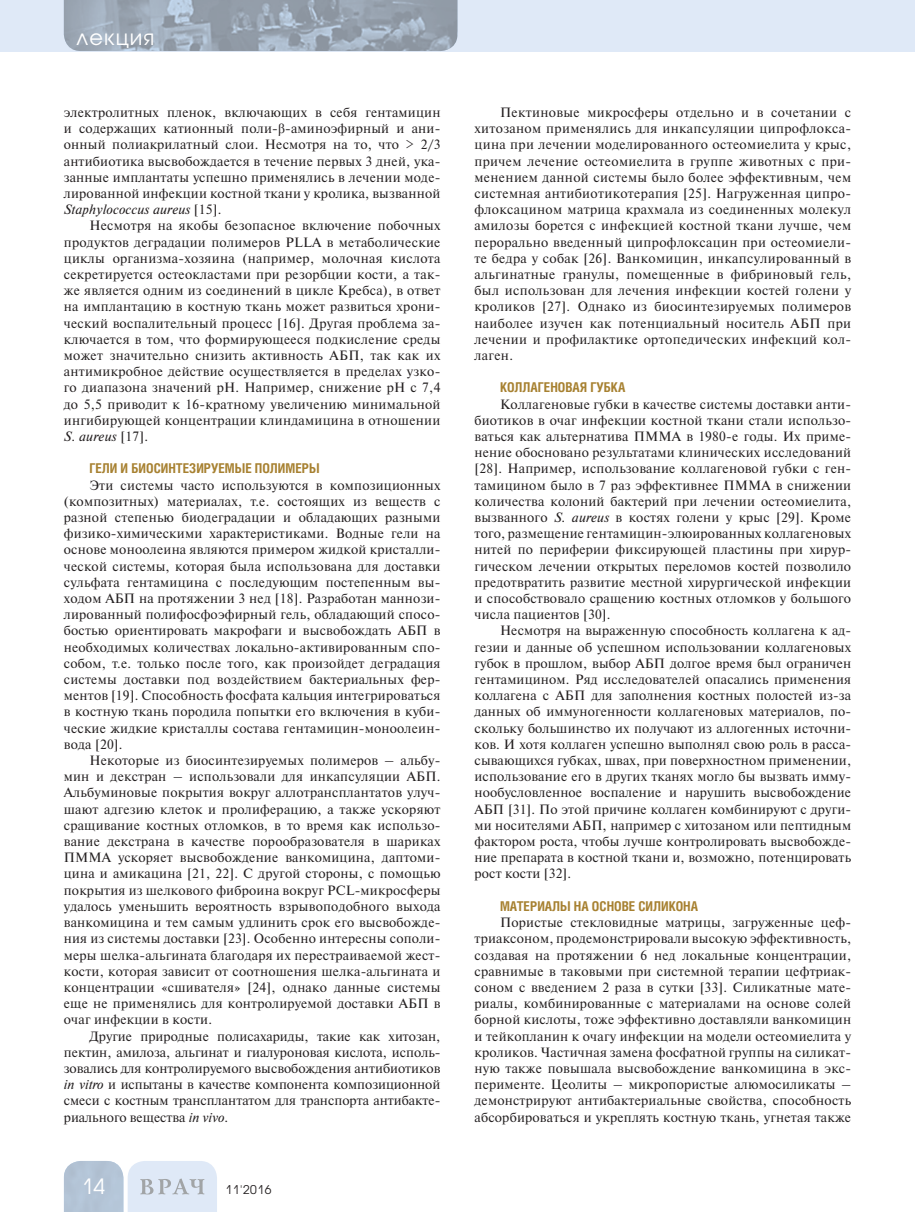
<style>
.page{position:relative;width:915px;height:1212px;background:#fff}
.page>*{position:absolute;margin:0;border:0;box-sizing:border-box;transform-origin:0 0}
.t1{font:21px "Avant Garde Gothic C";letter-spacing:.05em;color:#fff}
.t2{font:13.5px/16.2px "Newton C";letter-spacing:.015em;color:#231f20;text-align:justify}
.t3{font:700 13.5px "Helios Cond";color:#a78131}
.t4{font:12px "Avant Garde Gothic C";letter-spacing:.05em;color:#231f20}
.s1{font-family:"Times New Roman"}
.s2{font-style:italic}
</style>
<div class="page">
<div style="left:0;top:0;width:914px;height:51px;background:#dfe9f7"></div>
<img style="left:64px;top:0;width:393px;height:51px">
<svg style="left:64px;top:1161px;width:153px;height:51px;background:#cdd9e7"></svg>
<h1 class="t1" style="left:77px;top:27px;width:79px">лекция</h1>
<p class="t2" style="left:64px;top:106px;width:378px">электролитных пленок, включающих в себя гентамицин и содержащих катионный поли-<span class="s1">β</span>-аминоэфирный и ани&shy;онный полиакрилатный слои. Несмотря на то, что &gt; 2/3 антибиотика высвобождается в течение первых 3 дней, ука&shy;занные имплантаты успешно применялись в лечении моде&shy;лированной инфекции костной ткани у кролика, вызванной <span class="s2">Staphylococcus aureus</span> [15].</p>
<p class="t2" style="left:64px;top:219px;width:378px;text-indent:26px">Несмотря на якобы безопасное включение побочных продуктов деградации полимеров PLLA в метаболические циклы организма-хозяина (например, молочная кислота секретируется остеокластами при резорбции кости, а так&shy;же является одним из соединений в цикле Кребса), в ответ на имплантацию в костную ткань может развиться хрони&shy;ческий воспалительный процесс [16]. Другая проблема за&shy;ключается в том, что формирующееся подкисление среды может значительно снизить активность АБП, так как их антимикробное действие осуществляется в пределах узко&shy;го диапазона значений рН. Например, снижение рН с 7,4 до 5,5 приводит к 16-кратному увеличению минимальной ингибирующей концентрации клиндамицина в отношении <span class="s2">S. aureus</span> [17].</p>
<p class="t3" style="left:89px;top:463px;width:232px">ГЕЛИ И БИОСИНТЕЗИРУЕМЫЕ ПОЛИМЕРЫ</p>
<p class="t2" style="left:64px;top:478px;width:378px;text-indent:26px">Эти системы часто используются в композиционных (композитных) материалах, т.е. состоящих из веществ с разной степенью биодеградации и обладающих разными физико-химическими характеристиками. Водные гели на основе моноолеина являются примером жидкой кристалли&shy;ческой системы, которая была использована для доставки сульфата гентамицина с последующим постепенным вы&shy;ходом АБП на протяжении 3 нед [18]. Разработан маннози&shy;лированный полифосфоэфирный гель, обладающий спосо&shy;бостью ориентировать макрофаги и высвобождать АБП в необходимых количествах локально-активированным спо&shy;собом, т.е. только после того, как произойдет деградация системы доставки под воздействием бактериальных фер&shy;ментов [19]. Способность фосфата кальция интегрироваться в костную ткань породила попытки его включения в куби&shy;ческие жидкие кристаллы состава гентамицин-моноолеин&shy;вода [20].</p>
<p class="t2" style="left:64px;top:754px;width:378px;text-indent:26px">Некоторые из биосинтезируемых полимеров – альбу&shy;мин и декстран – использовали для инкапсуляции АБП.<br>Альбуминовые покрытия вокруг аллотрансплантатов улуч&shy;шают адгезию клеток и пролиферацию, а также ускоряют сращивание костных отломков, в то время как использо&shy;вание декстрана в качестве порообразователя в шариках ПММА ускоряет высвобождение ванкомицина, даптоми&shy;цина и амикацина [21, 22]. С другой стороны, с помощью покрытия из шелкового фиброина вокруг PCL-микросферы удалось уменьшить вероятность взрывоподобного выхода ванкомицина и тем самым удлинить срок его высвобожде&shy;ния из системы доставки [23]. Особенно интересны сополи&shy;меры шелка-альгината благодаря их перестраиваемой жест&shy;кости, которая зависит от соотношения шелка-альгината и концентрации «сшивателя» [24], однако данные системы еще не применялись для контролируемой доставки АБП в очаг инфекции в кости.</p>
<p class="t2" style="left:64px;top:1029px;width:378px;text-indent:26px">Другие природные полисахариды, такие как хитозан, пектин, амилоза, альгинат и гиалуроновая кислота, исполь&shy;зовались для контролируемого высвобождения антибиотиков <span class="s2">in vitro</span> и испытаны в качестве компонента композиционной смеси с костным трансплантатом для транспорта антибакте&shy;риального вещества <span class="s2">in vivo</span>.</p>
<h1 class="t1" style="left:82px;top:1177px;width:25px">14</h1>
<p class="t4" style="left:225px;top:1184px;width:47px">11'2016</p>
<p class="t2" style="left:474px;top:106px;width:378px;text-indent:26px">Пектиновые микросферы отдельно и в сочетании с хитозаном применялись для инкапсуляции ципрофлокса&shy;цина при лечении моделированного остеомиелита у крыс, причем лечение остеомиелита в группе животных с при&shy;менением данной системы было более эффективным, чем системная антибиотикотерапия [25]. Нагруженная ципро&shy;флоксацином матрица крахмала из соединенных молекул амилозы борется с инфекцией костной ткани лучше, чем перорально введенный ципрофлоксацин при остеомиели&shy;те бедра у собак [26]. Ванкомицин, инкапсулированный в альгинатные гранулы, помещенные в фибриновый гель, был использован для лечения инфекции костей голени у кроликов [27]. Однако из биосинтезируемых полимеров наиболее изучен как потенциальный носитель АБП при лечении и профилактике ортопедических инфекций кол&shy;лаген.</p>
<p class="t3" style="left:500px;top:382px;width:127px">КОЛЛАГЕНОВАЯ ГУБКА</p>
<p class="t2" style="left:474px;top:397px;width:378px;text-indent:26px">Коллагеновые губки в качестве системы доставки анти&shy;биотиков в очаг инфекции костной ткани стали использо&shy;ваться как альтернатива ПММА в 1980-е годы. Их приме&shy;нение обосновано результатами клинических исследований [28]. Например, использование коллагеновой губки с ген&shy;тамицином было в 7 раз эффективнее ПММА в снижении количества колоний бактерий при лечении остеомиелита, вызванного <span class="s2">S. aureus</span> в костях голени у крыс [29]. Кроме того, размещение гентамицин-элюированных коллагеновых нитей по периферии фиксирующей пластины при хирур&shy;гическом лечении открытых переломов костей позволило предотвратить развитие местной хирургической инфекции и способствовало сращению костных отломков у большого числа пациентов [30].</p>
<p class="t2" style="left:474px;top:624px;width:378px;text-indent:26px">Несмотря на выраженную способность коллагена к ад&shy;гезии и данные об успешном использовании коллагеновых губок в прошлом, выбор АБП долгое время был ограничен гентамицином. Ряд исследователей опасались применения коллагена с АБП для заполнения костных полостей из-за данных об иммуногенности коллагеновых материалов, по&shy;скольку большинство их получают из аллогенных источни&shy;ков. И хотя коллаген успешно выполнял свою роль в расса&shy;сывающихся губках, швах, при поверхностном применении, использование его в других тканях могло бы вызвать имму&shy;нообусловленное воспаление и нарушить высвобождение АБП [31]. По этой причине коллаген комбинируют с други&shy;ми носителями АБП, например с хитозаном или пептидным фактором роста, чтобы лучше контролировать высвобожде&shy;ние препарата в костной ткани и, возможно, потенцировать рост кости [32].</p>
<p class="t3" style="left:500px;top:901px;width:199px">МАТЕРИАЛЫ НА ОСНОВЕ СИЛИКОНА</p>
<p class="t2" style="left:474px;top:916px;width:378px;text-indent:26px">Пористые стекловидные матрицы, загруженные цеф&shy;триаксоном, продемонстрировали высокую эффективность, создавая на протяжении 6 нед локальные концентрации, сравнимые в таковыми при системной терапии цефтриак&shy;соном с введением 2 раза в сутки [33]. Силикатные мате&shy;риалы, комбинированные с материалами на основе солей борной кислоты, тоже эффективно доставляли ванкомицин и тейкопланин к очагу инфекции на модели остеомиелита у кроликов. Частичная замена фосфатной группы на силикат&shy;ную также повышала высвобождение ванкомицина в экс&shy;перименте. Цеолиты – микропористые алюмосиликаты – демонстрируют антибактериальные свойства, способность абсорбироваться и укреплять костную ткань, угнетая также</p>
</div>
